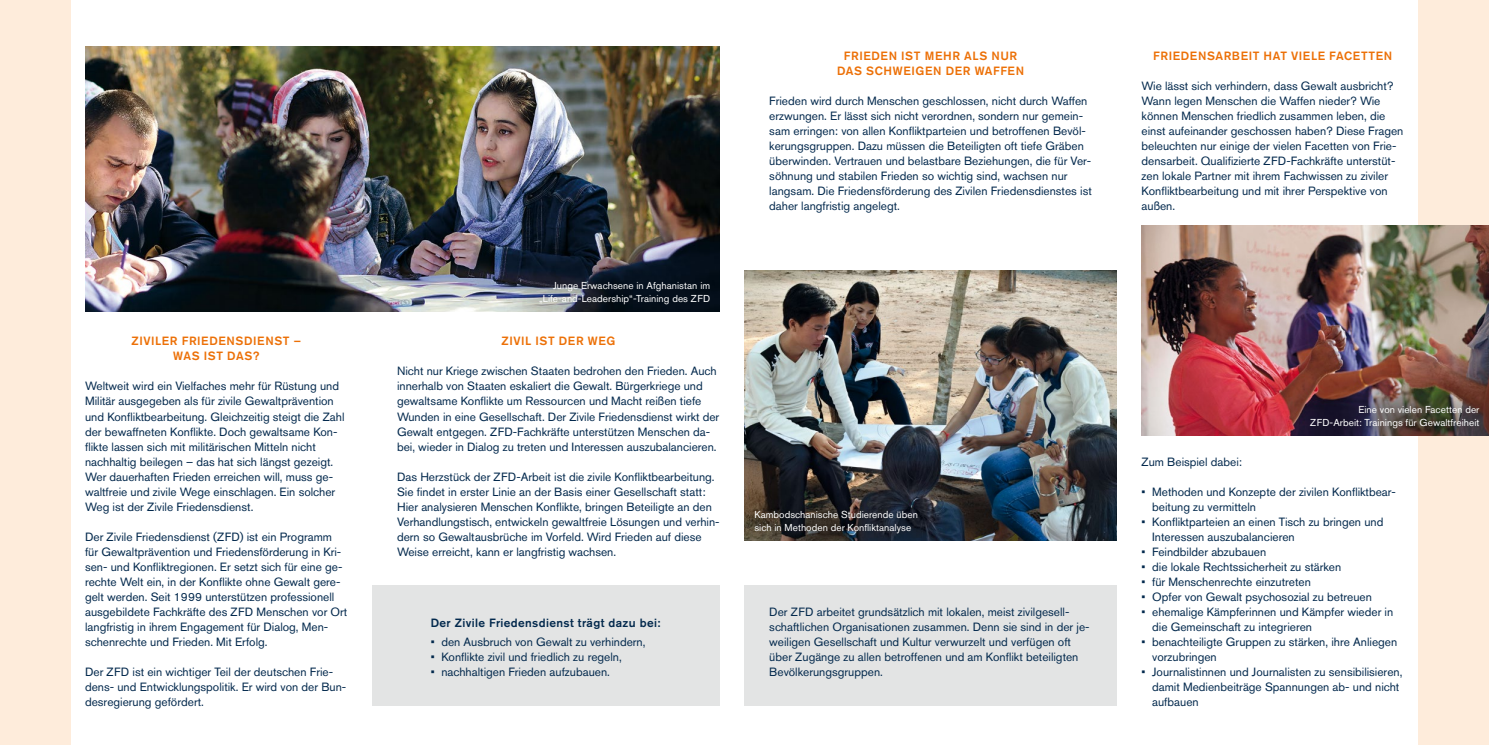
<style>
.page{position:relative;width:1489px;height:745px;background:#fff}
.page>*{position:absolute;margin:0;border:0;box-sizing:border-box;transform-origin:0 0}
.t1{font:11.88px/15px "Akzidenz Grotesk Pro";color:#03294d}
.t2{font:500 11.88px/15px "Akzidenz Grotesk Pro";letter-spacing:.05em;color:#ec7007;text-align:center}
.t3{font:500 11.88px "Akzidenz Grotesk Pro";letter-spacing:.03em;color:#03294d}
.t4{font:10px/12.5px "Akzidenz Grotesk Pro";letter-spacing:.005em;color:#fff;text-align:right}
</style>
<div class="page">
<div style="left:0;top:0;width:71px;height:744px;background:#feecdb"></div>
<div style="left:1417px;top:0;width:71px;height:744px;background:#feecdb"></div>
<div style="left:744px;top:585px;width:372px;height:120px;background:#e3e4e4"></div>
<div style="left:372px;top:585px;width:347px;height:120px;background:#e3e4e4"></div>
<img style="left:1141px;top:225px;width:347px;height:210px">
<img style="left:744px;top:270px;width:372px;height:270px">
<img style="left:86px;top:46px;width:633px;height:265px">
<p class="t2" style="left:132px;top:333px;width:171px">ZIVILER FRIEDENSDIENST –<br>WAS IST DAS?</p>
<p class="t1" style="left:85px;top:378px;width:261px">Weltweit wird ein Vielfaches mehr für Rüstung und Militär ausgegeben als für zivile Gewaltprävention und Konfliktbearbeitung. Gleichzeitig steigt die Zahl der bewaffneten Konflikte. Doch gewaltsame Kon&shy;flikte lassen sich mit militärischen Mitteln nicht nachhaltig beilegen – das hat sich längst gezeigt.<br>Wer dauerhaften Frieden erreichen will, muss ge&shy;waltfreie und zivile Wege einschlagen. Ein solcher Weg ist der Zivile Friedensdienst.</p>
<p class="t1" style="left:85px;top:528px;width:264px">Der Zivile Friedensdienst (ZFD) ist ein Programm für Gewaltprävention und Friedensförderung in Kri&shy;sen- und Konfliktregionen. Er setzt sich für eine ge&shy;rechte Welt ein, in der Konflikte ohne Gewalt gere&shy;gelt werden. Seit 1999 unterstützen professionell ausgebildete Fachkräfte des ZFD Menschen vor Ort langfristig in ihrem Engagement für Dialog, Men&shy;schenrechte und Frieden. Mit Erfolg.</p>
<p class="t1" style="left:85px;top:663px;width:263px">Der ZFD ist ein wichtiger Teil der deutschen Frie&shy;dens- und Entwicklungspolitik. Er wird von der Bun&shy;desregierung gefördert.</p>
<p class="t4" style="left:539px;top:279px;width:173px">Junge Erwachsene in Afghanistan im „Life-and-Leadership“-Training des ZFD</p>
<p class="t2" style="left:501px;top:333px;width:115px">ZIVIL IST DER WEG</p>
<p class="t1" style="left:397px;top:363px;width:324px">Nicht nur Kriege zwischen Staaten bedrohen den Frieden. Auch innerhalb von Staaten eskaliert die Gewalt. Bürgerkriege und gewaltsame Konflikte um Ressourcen und Macht reißen tiefe Wunden in eine Gesellschaft. Der Zivile Friedensdienst wirkt der Gewalt entgegen. ZFD-Fachkräfte unterstützen Menschen da&shy;bei, wieder in Dialog zu treten und Interessen auszubalancieren.</p>
<p class="t1" style="left:397px;top:468px;width:324px">Das Herzstück der ZFD-Arbeit ist die zivile Konfliktbearbeitung.<br>Sie findet in erster Linie an der Basis einer Gesellschaft statt:<br>Hier analysieren Menschen Konflikte, bringen Beteiligte an den Verhandlungstisch, entwickeln gewaltfreie Lösungen und verhin&shy;dern so Gewaltausbrüche im Vorfeld. Wird Frieden auf diese Weise erreicht, kann er langfristig wachsen.</p>
<p class="t3" style="left:431px;top:614px;width:231px">Der Zivile Friedensdienst trägt dazu bei:</p>
<p class="t1" style="left:431px;top:633px;width:216px">• den Ausbruch von Gewalt zu verhindern,</p>
<p class="t1" style="left:431px;top:648px;width:192px">• Konflikte zivil und friedlich zu regeln,</p>
<p class="t1" style="left:431px;top:663px;width:181px">• nachhaltigen Frieden aufzubauen.</p>
<p class="t2" style="left:837px;top:48px;width:188px">FRIEDEN IST MEHR ALS NUR<br>DAS SCHWEIGEN DER WAFFEN</p>
<p class="t1" style="left:769px;top:93px;width:324px">Frieden wird durch Menschen geschlossen, nicht durch Waffen erzwungen. Er lässt sich nicht verordnen, sondern nur gemein&shy;sam erringen: von allen Konfliktparteien und betroffenen Bevöl&shy;kerungsgruppen. Dazu müssen die Beteiligten oft tiefe Gräben überwinden. Vertrauen und belastbare Beziehungen, die für Ver&shy;söhnung und stabilen Frieden so wichtig sind, wachsen nur langsam. Die Friedensförderung des Zivilen Friedensdienstes ist daher langfristig angelegt.</p>
<p class="t4" style="left:754px;top:508px;width:165px;text-align:left">Kambodschanische Studierende üben sich in Methoden der Konfliktanalyse</p>
<p class="t1" style="left:769px;top:603px;width:322px">Der ZFD arbeitet grundsätzlich mit lokalen, meist zivilgesell&shy;schaftlichen Organisationen zusammen. Denn sie sind in der je&shy;weiligen Gesellschaft und Kultur verwurzelt und verfügen oft über Zugänge zu allen betroffenen und am Konflikt beteiligten Bevölkerungsgruppen.</p>
<p class="t2" style="left:1153px;top:48px;width:240px">FRIEDENSARBEIT HAT VIELE FACETTEN</p>
<p class="t1" style="left:1141px;top:78px;width:263px">Wie lässt sich verhindern, dass Gewalt ausbricht?<br>Wann legen Menschen die Waffen nieder? Wie können Menschen friedlich zusammen leben, die einst aufeinander geschossen haben? Diese Fragen beleuchten nur einige der vielen Facetten von Frie&shy;densarbeit. Qualifizierte ZFD-Fachkräfte unterstüt&shy;zen lokale Partner mit ihrem Fachwissen zu ziviler Konfliktbearbeitung und mit ihrer Perspektive von außen.</p>
<p class="t4" style="left:1310px;top:403px;width:171px">Eine von vielen Facetten der<br>ZFD-Arbeit: Trainings für Gewaltfreiheit</p>
<p class="t1" style="left:1141px;top:453px;width:102px">Zum Beispiel dabei:</p>
<p class="t1" style="left:1152px;top:483px;width:245px;text-indent:-11px">• Methoden und Konzepte der zivilen Konfliktbear&shy;beitung zu vermitteln</p>
<p class="t1" style="left:1152px;top:513px;width:233px;text-indent:-11px">• Konfliktparteien an einen Tisch zu bringen und<br>Interessen auszubalancieren</p>
<p class="t1" style="left:1141px;top:543px;width:126px">• Feindbilder abzubauen</p>
<p class="t1" style="left:1141px;top:558px;width:201px">• die lokale Rechtssicherheit zu stärken</p>
<p class="t1" style="left:1141px;top:573px;width:171px">• für Menschenrechte einzutreten</p>
<p class="t1" style="left:1141px;top:588px;width:232px">• Opfer von Gewalt psychosozial zu betreuen</p>
<p class="t1" style="left:1152px;top:603px;width:242px;text-indent:-11px">• ehemalige Kämpferinnen und Kämpfer wieder in die Gemeinschaft zu integrieren</p>
<p class="t1" style="left:1152px;top:633px;width:246px;text-indent:-11px">• benachteiligte Gruppen zu stärken, ihre Anliegen vorzubringen</p>
<p class="t1" style="left:1152px;top:663px;width:252px;text-indent:-11px">• Journalistinnen und Journalisten zu sensibilisieren, damit Medienbeiträge Spannungen ab- und nicht aufbauen</p>
</div>
